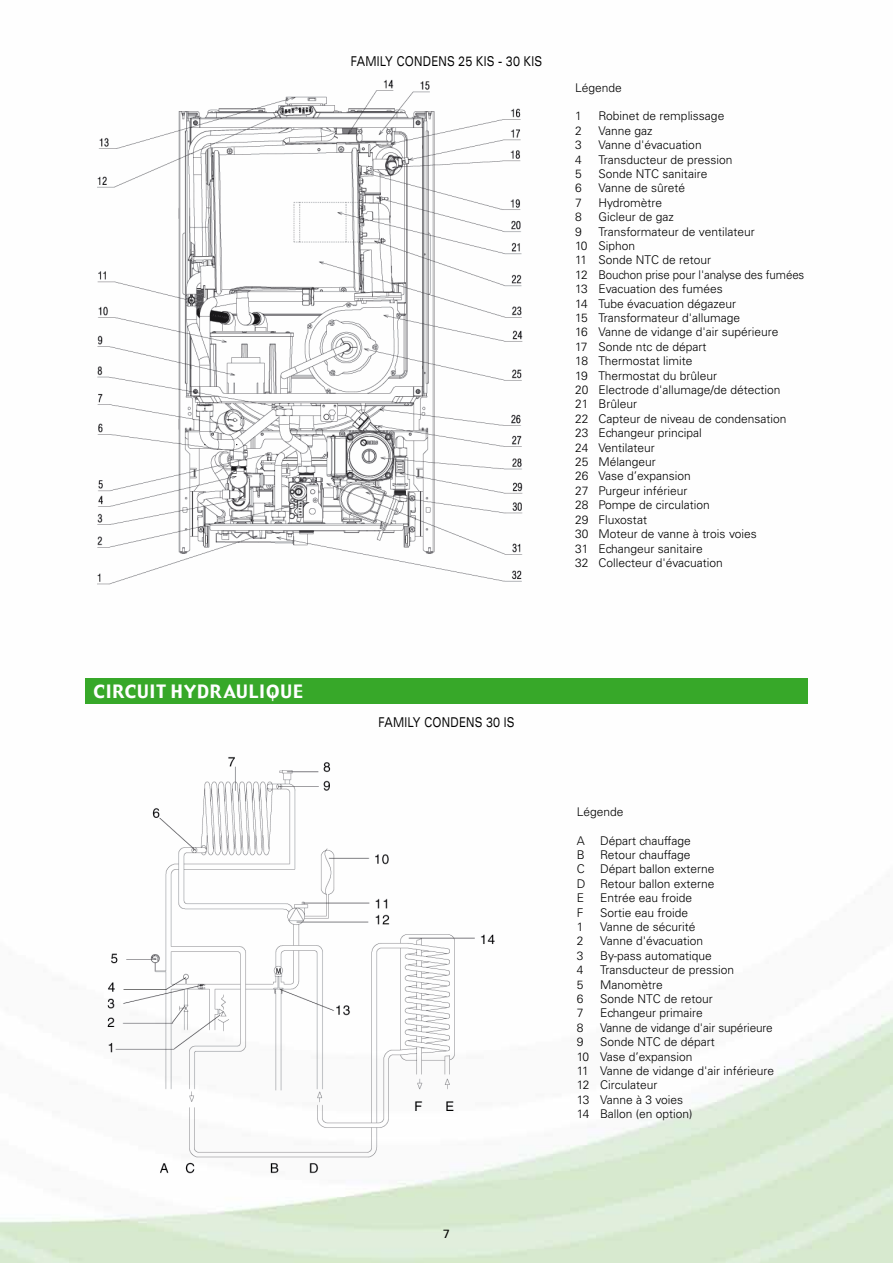
<style>
.page{position:relative;width:893px;height:1263px;background:#fff}
.page>*{position:absolute;margin:0;border:0;box-sizing:border-box;transform-origin:0 0}
.t1{font:18px "Gadget";letter-spacing:.045em;color:#fff}
.t2{font:expanded 13.5px "Univers";letter-spacing:.025em;color:#000;scale:.7 1}
.t3{font:300 12px/14.4px "Univers";color:#000}
.t4{font:12px "Univers";color:#000}
</style>
<div class="page">
<img style="left:97px;top:79px;width:426px;height:506px">
<div style="left:85px;top:678px;width:723px;height:26px;background:#37a829"></div>
<img style="left:100px;top:756px;width:402px;height:422px">
<h1 class="t1" style="left:94px;top:680px;width:211px">CIRCUIT HYDRAULIQUE</h1>
<p class="t2" style="left:351px;top:53px;width:275px">FAMILY CONDENS 25 KIS - 30 KIS</p>
<p class="t3" style="left:575px;top:80px;width:48px">Légende</p>
<p class="t3" style="left:575px;top:109px;width:8px">1</p>
<p class="t3" style="left:598px;top:109px;width:127px">Robinet de remplissage</p>
<p class="t3" style="left:575px;top:123px;width:8px">2</p>
<p class="t3" style="left:598px;top:123px;width:56px">Vanne gaz</p>
<p class="t3" style="left:575px;top:138px;width:8px">3</p>
<p class="t3" style="left:598px;top:138px;width:105px">Vanne d'évacuation</p>
<p class="t3" style="left:575px;top:152px;width:8px">4</p>
<p class="t3" style="left:598px;top:152px;width:136px">Transducteur de pression</p>
<p class="t3" style="left:575px;top:167px;width:8px">5</p>
<p class="t3" style="left:598px;top:167px;width:110px">Sonde NTC sanitaire</p>
<p class="t3" style="left:575px;top:181px;width:8px">6</p>
<p class="t3" style="left:598px;top:181px;width:88px">Vanne de sûreté</p>
<p class="t3" style="left:575px;top:195px;width:8px">7</p>
<p class="t3" style="left:598px;top:195px;width:65px">Hydromètre</p>
<p class="t3" style="left:575px;top:210px;width:8px">8</p>
<p class="t3" style="left:598px;top:210px;width:77px">Gicleur de gaz</p>
<p class="t3" style="left:575px;top:224px;width:8px">9</p>
<p class="t3" style="left:575px;top:224px;width:231px;text-indent:23px">Transformateur de ventilateur<br>10 Siphon<br>11 Sonde NTC de retour<br>12 Bouchon prise pour l'analyse des fumées<br>13 Evacuation des fumées<br>14 Tube évacuation dégazeur<br>15 Transformateur d'allumage<br>16 Vanne de vidange d'air supérieure<br>17 Sonde ntc de départ<br>18 Thermostat limite<br>19 Thermostat du brûleur<br>20 Electrode d'allumage/de détection<br>21 Brûleur<br>22 Capteur de niveau de condensation<br>23 Echangeur principal<br>24 Ventilateur<br>25 Mélangeur<br>26 Vase d’expansion<br>27 Purgeur inférieur<br>28 Pompe de circulation<br>29 Fluxostat<br>30 Moteur de vanne à trois voies<br>31 Echangeur sanitaire<br>32 Collecteur d'évacuation</p>
<p class="t2" style="left:378px;top:714px;width:196px">FAMILY CONDENS 30 IS</p>
<p class="t4" style="left:443px;top:1226px;width:8px">7</p>
<p class="t3" style="left:577px;top:804px;width:48px">Légende</p>
<p class="t3" style="left:577px;top:833px;width:10px">A</p>
<p class="t3" style="left:600px;top:833px;width:92px">Départ chauffage</p>
<p class="t3" style="left:577px;top:847px;width:10px">B</p>
<p class="t3" style="left:600px;top:847px;width:92px">Retour chauffage</p>
<p class="t3" style="left:577px;top:862px;width:10px">C</p>
<p class="t3" style="left:577px;top:862px;width:139px;text-align:justify;text-indent:23px">Départ ballon externe D Retour ballon externe E</p>
<p class="t3" style="left:600px;top:891px;width:94px">Entrée eau froide</p>
<p class="t3" style="left:577px;top:905px;width:8px">F</p>
<p class="t3" style="left:600px;top:905px;width:90px">Sortie eau froide</p>
<p class="t3" style="left:577px;top:919px;width:8px">1</p>
<p class="t3" style="left:600px;top:919px;width:97px">Vanne de sécurité</p>
<p class="t3" style="left:577px;top:934px;width:8px">2</p>
<p class="t3" style="left:600px;top:934px;width:105px">Vanne d'évacuation</p>
<p class="t3" style="left:577px;top:948px;width:8px">3</p>
<p class="t3" style="left:600px;top:948px;width:113px">By-pass automatique</p>
<p class="t3" style="left:577px;top:963px;width:8px">4</p>
<p class="t3" style="left:600px;top:963px;width:136px">Transducteur de pression</p>
<p class="t3" style="left:577px;top:977px;width:8px">5</p>
<p class="t3" style="left:600px;top:977px;width:64px">Manomètre</p>
<p class="t3" style="left:577px;top:991px;width:8px">6</p>
<p class="t3" style="left:600px;top:991px;width:114px">Sonde NTC de retour</p>
<p class="t3" style="left:577px;top:1006px;width:8px">7</p>
<p class="t3" style="left:600px;top:1006px;width:104px">Echangeur primaire</p>
<p class="t3" style="left:577px;top:1020px;width:8px">8</p>
<p class="t3" style="left:600px;top:1020px;width:174px">Vanne de vidange d'air supérieure</p>
<p class="t3" style="left:577px;top:1035px;width:8px">9</p>
<p class="t3" style="left:577px;top:1035px;width:199px;text-indent:23px">Sonde NTC de départ<br>10 Vase d’expansion<br>11 Vanne de vidange d'air inférieure<br>12 Circulateur<br>13 Vanne à 3 voies<br>14 Ballon (en option)</p>
</div>
